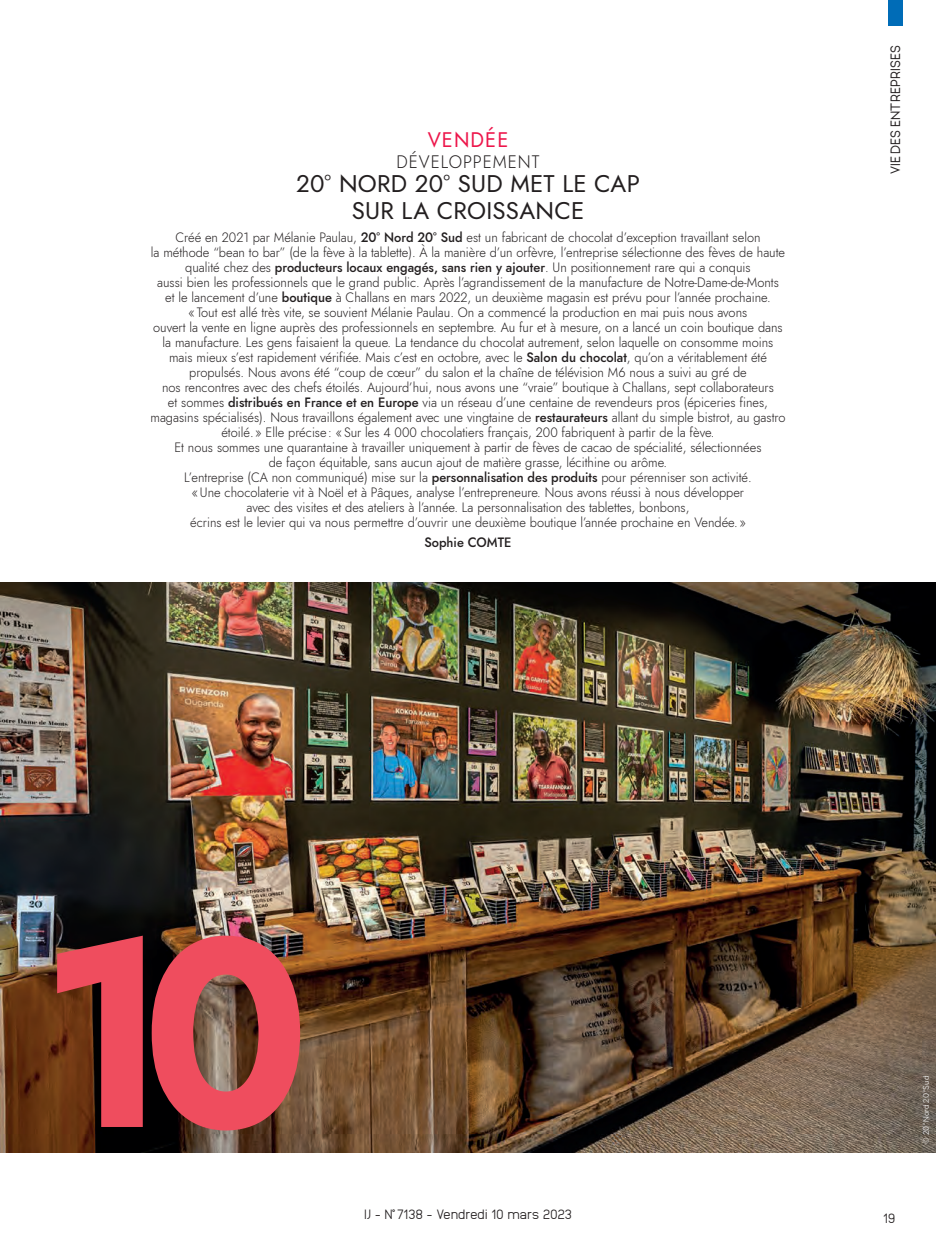
<style>
.page{position:relative;width:936px;height:1255px;background:#fff}
.page>*{position:absolute;margin:0;border:0;box-sizing:border-box;transform-origin:0 0}
.t1{font:700 268.2px "Jost";color:#ef4d5e;scale:.95 1}
.t2{font:24px/27px "Jost";letter-spacing:.01em;color:#231f20;text-align:center}
.t3{font:21px "Jost";letter-spacing:.055em;color:#ed164b;scale:.95 1}
.t4{font:300 18px "Jost";letter-spacing:.055em;color:#231f20;scale:.95 1}
.t5{font:300 13.5px/15px "Jost";color:#231f20;text-align:center;scale:.95 1}
.t6{font:300 13.5px "Anodina";letter-spacing:-.03em;color:#231f20}
.t7{font:13.5px "Ginora Sans";letter-spacing:.015em;color:#231f20;scale:.95 1}
.t8{font:500 13.5px "Jost";color:#231f20;scale:.95 1}
.t9{font:300 7.5px "Orkney";color:#fff}
.s1{font-weight:500}
</style>
<div class="page">
<img style="left:0;top:583px;width:935px;height:569px">
<div style="left:888px;top:0;width:14px;height:26px;background:#006cb7"></div>
<h3 class="t3" style="left:427px;top:125px;width:86px">VENDÉE</h3>
<h3 class="t4" style="left:396px;top:149px;width:152px">DÉVELOPPEMENT</h3>
<h2 class="t2" style="left:296px;top:170px;width:345px">20° NORD 20° SUD MET LE CAP<br>SUR LA CROISSANCE</h2>
<p class="t5" style="left:150px;top:230px;width:670px">Créé en 2021 par Mélanie Paulau, <span class="s1">20° Nord 20° Sud</span> est un fabricant de chocolat d’exception travaillant selon<br>la méthode “bean to bar” (de la fève à la tablette). À la manière d’un orfèvre, l’entreprise sélectionne des fèves de haute qualité chez des <span class="s1">producteurs locaux engagés, sans rien y ajouter</span>. Un positionnement rare qui a conquis<br>aussi bien les professionnels que le grand public. Après l’agrandissement de la manufacture de Notre-Dame-de-Monts<br>et le lancement d’une <span class="s1">boutique</span> à Challans en mars 2022, un deuxième magasin est prévu pour l’année prochaine.<br>« Tout est allé très vite, se souvient Mélanie Paulau. On a commencé la production en mai puis nous avons<br>ouvert la vente en ligne auprès des professionnels en septembre. Au fur et à mesure, on a lancé un coin boutique dans la manufacture. Les gens faisaient la queue. La tendance du chocolat autrement, selon laquelle on consomme moins mais mieux s’est rapidement vérifiée. Mais c’est en octobre, avec le <span class="s1">Salon du chocolat</span>, qu’on a véritablement été propulsés. Nous avons été “coup de cœur” du salon et la chaîne de télévision M6 nous a suivi au gré de<br>nos rencontres avec des chefs étoilés. Aujourd’hui, nous avons une “vraie” boutique à Challans, sept collaborateurs<br>et sommes <span class="s1">distribués en France et en Europe</span> via un réseau d’une centaine de revendeurs pros (épiceries fines, magasins spécialisés). Nous travaillons également avec une vingtaine de <span class="s1">restaurateurs</span> allant du simple bistrot, au gastro étoilé.» Elle précise: «Sur les 4 000 chocolatiers français, 200 fabriquent à partir de la fève.<br>Et nous sommes une quarantaine à travailler uniquement à partir de fèves de cacao de spécialité, sélectionnées<br>de façon équitable, sans aucun ajout de matière grasse, lécithine ou arôme.<br>L’entreprise (CA non communiqué) mise sur la <span class="s1">personnalisation des produits</span> pour pérenniser son activité.<br>«Une chocolaterie vit à Noël et à Pâques, analyse l’entrepreneure. Nous avons réussi à nous développer<br>avec des visites et des ateliers à l’année. La personnalisation des tablettes, bonbons,<br>écrins est le levier qui va nous permettre d’ouvrir une deuxième boutique l’année prochaine en Vendée.»</p>
<p class="t8" style="left:424px;top:532px;width:93px">Sophie COMTE</p>
<p class="t7" style="left:888px;top:174px;width:137px;rotate:-90deg">VIE DES ENTREPRISES</p>
<h1 class="t1" style="left:40px;top:845px;width:286px">10</h1>
<p class="t6" style="left:364px;top:1204px;width:209px">IJ - N˚7138 - Vendredi 10 mars 2023</p>
<p class="t6" style="left:882px;top:1207px;width:14px">19</p>
<p class="t9" style="left:921px;top:1143px;width:69px;rotate:-90deg">© 20°Nord 20°Sud</p>
</div>
